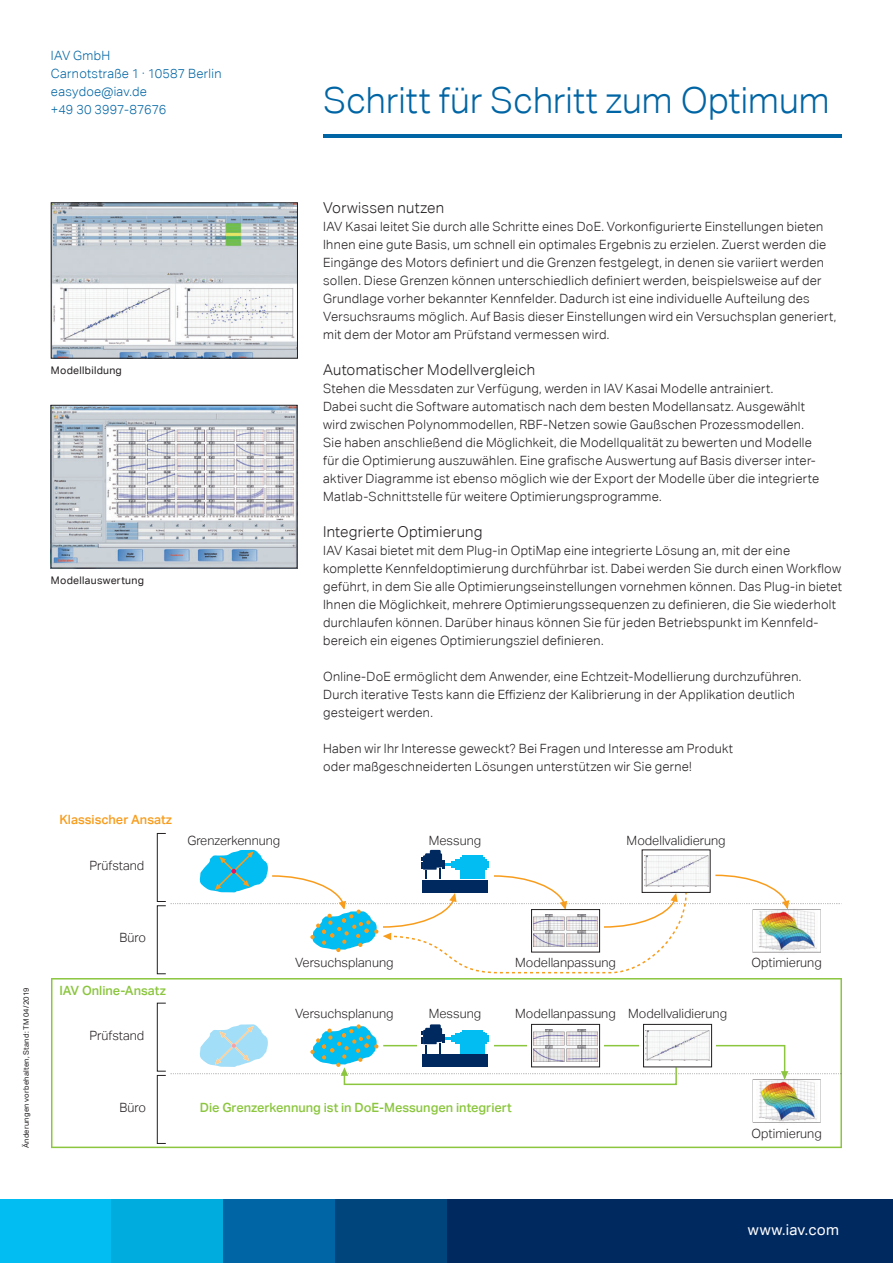
<style>
.page{position:relative;width:893px;height:1263px;background:#fff}
.page>*{position:absolute;margin:0;border:0;box-sizing:border-box;transform-origin:0 0}
.t1{font:300 36px "Aktiv Grotesk";color:#0065a4}
.t2{font:300 15px "Aktiv Grotesk";letter-spacing:.015em;color:#231f20}
.t3{font:15px "Aktiv Grotesk";letter-spacing:.015em;color:#fff}
.t4{font:300 12.75px/18px "Aktiv Grotesk";letter-spacing:.02em;color:#231f20}
.t5{font:300 12.75px "Aktiv Grotesk";color:#231f20}
.t6{font:300 12.75px/18px "Aktiv Grotesk";letter-spacing:.02em;color:#0065a4}
.t7{font:500 12.75px "Aktiv Grotesk";color:#8bc63e}
.t8{font:500 12.75px "Aktiv Grotesk";color:#f89c1c}
.t9{font:10.5px "Aktiv Grotesk";letter-spacing:.025em;color:#231f20}
.t10{font:7.5px "Aktiv Grotesk";letter-spacing:.035em;color:#231f20}
</style>
<div class="page">
<div style="left:0;top:1199px;width:893px;height:64px;background:#002960"></div>
<div style="left:0;top:1199px;width:112px;height:64px;background:#01bdf2"></div>
<div style="left:112px;top:1199px;width:111px;height:64px;background:#00acdd"></div>
<div style="left:223px;top:1199px;width:112px;height:64px;background:#0065a4"></div>
<div style="left:335px;top:1199px;width:111px;height:64px;background:#00467c"></div>
<hr style="left:323px;top:134px;width:519px;height:4px;background:#0065a4">
<img style="left:53px;top:205px;width:243px;height:151px">
<div style="left:51px;top:203px;width:247px;height:155px;border:1px solid #231f20"></div>
<img style="left:53px;top:407px;width:242px;height:159px">
<div style="left:51px;top:405px;width:246px;height:163px;border:1px solid #231f20"></div>
<svg style="left:51px;top:978px;width:791px;height:170px"></svg>
<div style="left:157px;top:833px;width:9px;height:69px;border:1px solid #231f20"></div>
<div style="left:157px;top:906px;width:9px;height:68px;border:1px solid #231f20"></div>
<div style="left:157px;top:1003px;width:9px;height:68px;border:1px solid #231f20"></div>
<div style="left:157px;top:1075px;width:9px;height:69px;border:1px solid #231f20"></div>
<img style="left:753px;top:1122px;width:68px;height:3px">
<svg style="left:170px;top:1024px;width:672px;height:98px"></svg>
<img style="left:753px;top:1079px;width:68px;height:43px">
<svg style="left:170px;top:850px;width:672px;height:124px"></svg>
<img style="left:753px;top:909px;width:68px;height:43px">
<p class="t6" style="left:51px;top:47px;width:172px">IAV GmbH<br>Carnotstraße 1 · 10587 Berlin easydoe@iav.de<br>+49 30 3997-87676</p>
<h1 class="t1" style="left:323px;top:80px;width:508px">Schritt für Schritt zum Optimum</h1>
<p class="t9" style="left:51px;top:365px;width:72px">Modellbildung</p>
<p class="t9" style="left:51px;top:575px;width:94px">Modellauswertung</p>
<p class="t8" style="left:59px;top:811px;width:114px">Klassischer Ansatz</p>
<p class="t5" style="left:89px;top:857px;width:56px">Prüfstand</p>
<p class="t5" style="left:187px;top:831px;width:95px">Grenzerkennung</p>
<p class="t2" style="left:323px;top:199px;width:123px">Vorwissen nutzen</p>
<p class="t4" style="left:323px;top:217px;width:515px">IAV Kasai leitet Sie durch alle Schritte eines DoE. Vorkonfigurierte Einstellungen bieten Ihnen eine gute Basis, um schnell ein optimales Ergebnis zu erzielen. Zuerst werden die Eingänge des Motors definiert und die Grenzen festgelegt, in denen sie variiert werden sollen. Diese Grenzen können unterschiedlich definiert werden, beispielsweise auf der Grundlage vorher bekannter Kennfelder. Dadurch ist eine individuelle Aufteilung des Versuchsraums möglich. Auf Basis dieser Einstellungen wird ein Versuchsplan generiert, mit dem der Motor am Prüfstand vermessen wird.</p>
<p class="t2" style="left:323px;top:361px;width:214px">Automatischer Modellvergleich</p>
<p class="t4" style="left:323px;top:379px;width:497px">Stehen die Messdaten zur Verfügung, werden in IAV Kasai Modelle antrainiert.<br>Dabei sucht die Software automatisch nach dem besten Modellansatz. Ausgewählt wird zwischen Polynommodellen, RBF-Netzen sowie Gaußschen Prozessmodellen.<br>Sie haben anschließend die Möglichkeit, die Modellqualität zu bewerten und Modelle für die Optimierung auszuwählen. Eine grafische Auswertung auf Basis diverser inter&shy;aktiver Diagramme ist ebenso möglich wie der Export der Modelle über die integrierte Matlab-Schnittstelle für weitere Optimierungsprogramme.</p>
<p class="t2" style="left:323px;top:523px;width:161px">Integrierte Optimierung</p>
<p class="t4" style="left:323px;top:541px;width:520px">IAV Kasai bietet mit dem Plug-in OptiMap eine integrierte Lösung an, mit der eine komplette Kennfeldoptimierung durchführbar ist. Dabei werden Sie durch einen Workflow geführt, in dem Sie alle Optimierungseinstellungen vornehmen können. Das Plug-in bietet Ihnen die Möglichkeit, mehrere Optimierungssequenzen zu definieren, die Sie wiederholt durchlaufen können. Darüber hinaus können Sie für jeden Betriebspunkt im Kennfeld&shy;bereich ein eigenes Optimierungsziel definieren.</p>
<p class="t4" style="left:323px;top:667px;width:480px">Online-DoE ermöglicht dem Anwender, eine Echtzeit-Modellierung durchzuführen.<br>Durch iterative Tests kann die Effizienz der Kalibrierung in der Applikation deutlich gesteigert werden.</p>
<p class="t4" style="left:323px;top:739px;width:411px">Haben wir Ihr Interesse geweckt? Bei Fragen und Interesse am Produkt oder maßgeschneiderten Lösungen unterstützen wir Sie gerne!</p>
<p class="t5" style="left:429px;top:831px;width:54px">Messung</p>
<p class="t5" style="left:627px;top:831px;width:100px">Modellvalidierung</p>
<p class="t10" style="left:22px;top:1148px;width:162px;rotate:-90deg">Änderungen vorbehalten, Stand: TM 04/2019</p>
<p class="t4" style="left:120px;top:928px;width:28px">Büro</p>
<p class="t7" style="left:59px;top:981px;width:108px">IAV Online-Ansatz</p>
<p class="t5" style="left:89px;top:1026px;width:56px">Prüfstand</p>
<p class="t4" style="left:120px;top:1098px;width:28px">Büro</p>
<p class="t5" style="left:295px;top:954px;width:100px">Versuchsplanung</p>
<p class="t5" style="left:515px;top:954px;width:102px">Modellanpassung</p>
<p class="t5" style="left:751px;top:954px;width:72px">Optimierung</p>
<p class="t5" style="left:295px;top:1005px;width:100px">Versuchsplanung</p>
<p class="t5" style="left:429px;top:1005px;width:54px">Messung</p>
<p class="t5" style="left:628px;top:1005px;width:100px">Modellvalidierung</p>
<p class="t5" style="left:515px;top:1005px;width:102px">Modellanpassung</p>
<p class="t7" style="left:200px;top:1099px;width:313px">Die Grenzerkennung ist in DoE-Messungen integriert</p>
<p class="t5" style="left:751px;top:1124px;width:72px">Optimierung</p>
<p class="t3" style="left:748px;top:1221px;width:93px">www.iav.com</p>
</div>
